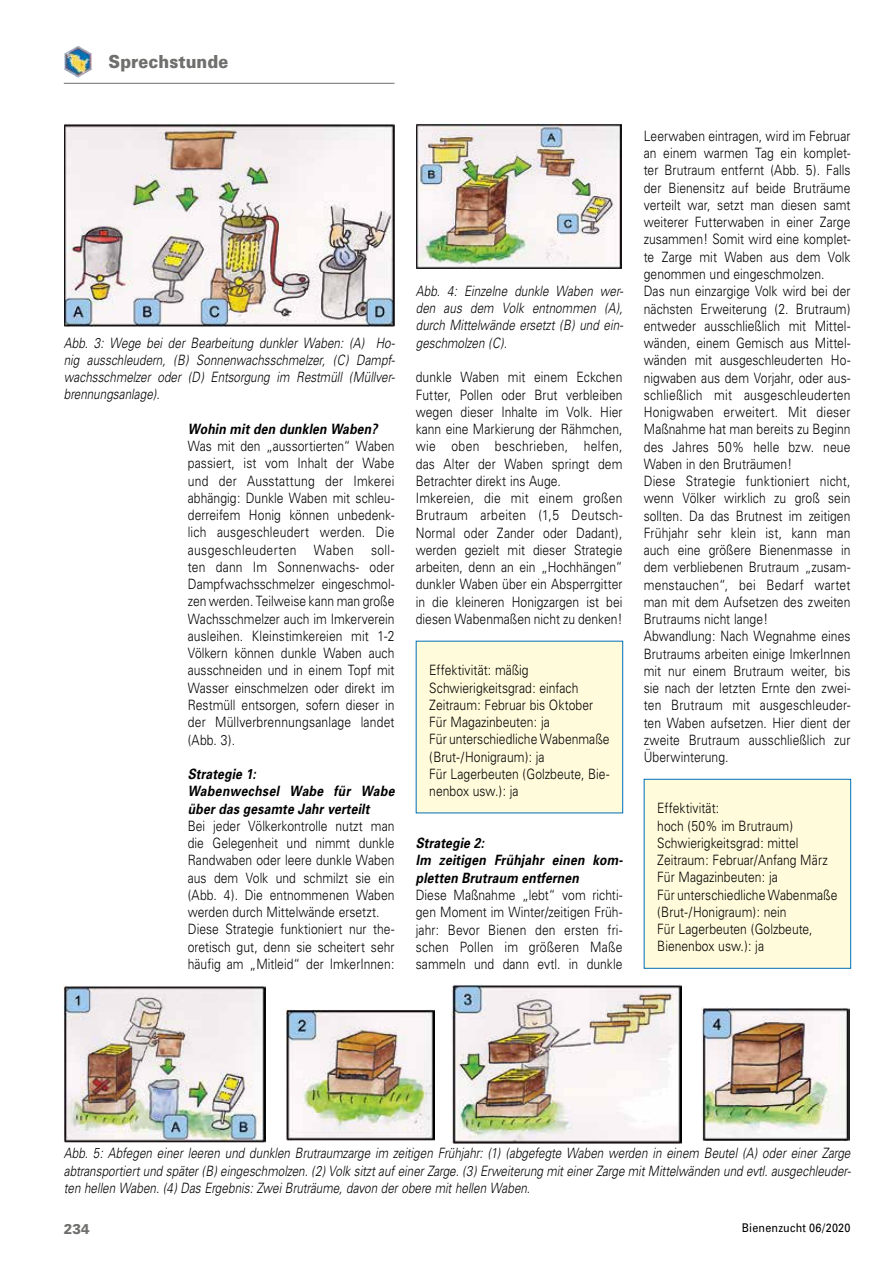
<style>
.page{position:relative;width:893px;height:1263px;background:#fff}
.page>*{position:absolute;margin:0;border:0;box-sizing:border-box;transform-origin:0 0}
.t1{font:900 18px "Univers";letter-spacing:.005em;color:#6f6f6e;scale:.9 1}
.t2{font:300 14.25px/17.2px "Univers";color:#000;scale:.85 1}
.t3{font:italic 300 14.25px/17.2px "Univers";color:#000;text-align:justify;scale:.82 1}
.t4{font:italic 700 14.25px/17.2px "Univers";letter-spacing:.015em;color:#000;scale:.85 1}
.t5{font:900 14.25px "Univers";color:#6f6f6e;scale:.9 1}
.t6{font:12px "Univers";letter-spacing:.02em;color:#000;scale:.9 1}
</style>
<div class="page">
<hr style="left:64px;top:83px;width:330px;height:1px;background:#6f6f6e">
<img style="left:64px;top:46px;width:28px;height:32px">
<img style="left:64px;top:123px;width:330px;height:204px">
<img style="left:416px;top:124px;width:206px;height:144px">
<img style="left:64px;top:985px;width:202px;height:157px">
<img style="left:286px;top:1009px;width:148px;height:132px">
<img style="left:702px;top:1007px;width:148px;height:134px">
<img style="left:452px;top:984px;width:229px;height:159px">
<div style="left:416px;top:641px;width:207px;height:172px;background:#fffbdb"></div>
<div style="left:644px;top:779px;width:207px;height:189px;background:#fffbdb"></div>
<div style="left:644px;top:779px;width:207px;height:190px;border:1px solid #006fb9"></div>
<p class="t1" style="left:109px;top:50px;width:135px">Sprechstunde</p>
<p class="t3" style="left:64px;top:334px;width:406px">Abb. 3: Wege bei der Bearbeitung dunkler Waben: (A) Ho&shy;nig ausschleudern, (B) Sonnenwachsschmelzer, (C) Dampf&shy;wachsschmelzer oder (D) Entsorgung im Restmüll (Müllver&shy;brennungsanlage).</p>
<p class="t4" style="left:188px;top:420px;width:225px">Wohin mit den dunklen Waben?</p>
<p class="t2" style="left:188px;top:437px;width:245px;text-align:justify">Was mit den „aussortierten“ Waben passiert, ist vom Inhalt der Wabe und der Ausstattung der Imkerei abhängig: Dunkle Waben mit schleu&shy;derreifem Honig können unbedenk&shy;lich ausgeschleudert werden. Die ausgeschleuderten Waben soll&shy;ten dann Im Sonnenwachs- oder Dampfwachsschmelzer eingeschmol&shy;zen werden. Teilweise kann man große Wachsschmelzer auch im Imkerverein ausleihen. Kleinstimkereien mit 1-2<br>Völkern können dunkle Waben auch ausschneiden und in einem Topf mit Wasser einschmelzen oder direkt im Restmüll entsorgen, sofern dieser in der Müllverbrennungsanlage landet (Abb. 3).</p>
<p class="t4" style="left:188px;top:765px;width:245px">Strategie 1:<br>Wabenwechsel Wabe für Wabe über das gesamte Jahr verteilt</p>
<p class="t2" style="left:188px;top:817px;width:245px">Bei jeder Völkerkontrolle nutzt man die Gelegenheit und nimmt dunkle Randwaben oder leere dunkle Waben aus dem Volk und schmilzt sie ein (Abb. 4). Die entnommenen Waben werden durch Mittelwände ersetzt.<br>Diese Strategie funktioniert nur the&shy;oretisch gut, denn sie scheitert sehr häufig am „Mitleid“ der ImkerInnen:</p>
<p class="t3" style="left:416px;top:282px;width:255px">Abb. 4: Einzelne dunkle Waben wer&shy;den aus dem Volk entnommen (A), durch Mittelwände ersetzt (B) und ein&shy;geschmolzen (C).</p>
<p class="t2" style="left:416px;top:369px;width:245px">dunkle Waben mit einem Eckchen Futter, Pollen oder Brut verbleiben wegen dieser Inhalte im Volk. Hier kann eine Markierung der Rähmchen, wie oben beschrieben, helfen, das Alter der Waben springt dem Betrachter direkt ins Auge.<br>Imkereien, die mit einem großen Brutraum arbeiten (1,5 Deutsch-Normal oder Zander oder Dadant), werden gezielt mit dieser Strategie arbeiten, denn an ein „Hochhängen“ dunkler Waben über ein Absperrgitter in die kleineren Honigzargen ist bei diesen Wabenmaßen nicht zu denken!</p>
<p class="t2" style="left:429px;top:662px;width:214px">Effektivität: mäßig<br>Schwierigkeitsgrad: einfach<br>Zeitraum: Februar bis Oktober<br>Für Magazinbeuten: ja<br>Für unterschiedliche Wabenmaße (Brut-/Honigraum): ja<br>Für Lagerbeuten (Golzbeute, Bie&shy;nenbox usw.): ja</p>
<p class="t4" style="left:416px;top:834px;width:245px">Strategie 2:<br>Im zeitigen Frühjahr einen kom&shy;pletten Brutraum entfernen</p>
<p class="t2" style="left:416px;top:886px;width:245px;text-align:justify">Diese Maßnahme „lebt“ vom richti&shy;gen Moment im Winter/zeitigen Früh&shy;jahr: Bevor Bienen den ersten fri&shy;schen Pollen im größeren Maße sammeln und dann evtl. in dunkle</p>
<p class="t2" style="left:644px;top:127px;width:245px">Leerwaben eintragen, wird im Februar an einem warmen Tag ein komplet&shy;ter Brutraum entfernt (Abb. 5). Falls der Bienensitz auf beide Bruträume verteilt war, setzt man diesen samt weiterer Futterwaben in einer Zarge zusammen! Somit wird eine komplet&shy;te Zarge mit Waben aus dem Volk genommen und eingeschmolzen.<br>Das nun einzargige Volk wird bei der nächsten Erweiterung (2. Brutraum) entweder ausschließlich mit Mittel&shy;wänden, einem Gemisch aus Mittel&shy;wänden mit ausgeschleuderten Ho&shy;nigwaben aus dem Vorjahr, oder aus&shy;schließlich mit ausgeschleuderten Honigwaben erweitert. Mit dieser Maßnahme hat man bereits zu Beginn des Jahres 50% helle bzw. neue Waben in den Bruträumen!<br>Diese Strategie funktioniert nicht, wenn Völker wirklich zu groß sein sollten. Da das Brutnest im zeitigen Frühjahr sehr klein ist, kann man auch eine größere Bienenmasse in dem verbliebenen Brutraum „zusam&shy;menstauchen“, bei Bedarf wartet man mit dem Aufsetzen des zweiten Brutraums nicht lange!<br>Abwandlung: Nach Wegnahme eines Brutraums arbeiten einige ImkerInnen mit nur einem Brutraum weiter, bis sie nach der letzten Ernte den zwei&shy;ten Brutraum mit ausgeschleuder&shy;ten Waben aufsetzen. Hier dient der zweite Brutraum ausschließlich zur Überwinterung.</p>
<p class="t2" style="left:657px;top:800px;width:214px">Effektivität:<br>hoch (50% im Brutraum)<br>Schwierigkeitsgrad: mittel<br>Zeitraum: Februar/Anfang März<br>Für Magazinbeuten: ja<br>Für unterschiedliche Wabenmaße (Brut-/Honigraum): nein<br>Für Lagerbeuten (Golzbeute,<br>Bienenbox usw.): ja</p>
<p class="t3" style="left:64px;top:1145px;width:962px">Abb. 5: Abfegen einer leeren und dunklen Brutraumzarge im zeitigen Frühjahr: (1) (abgefegte Waben werden in einem Beutel (A) oder einer Zarge abtransportiert und später (B) eingeschmolzen. (2) Volk sitzt auf einer Zarge. (3) Erweiterung mit einer Zarge mit Mittelwänden und evtl. ausgechleuder&shy;ten hellen Waben. (4) Das Ergebnis: Zwei Bruträume, davon der obere mit hellen Waben.</p>
<p class="t5" style="left:64px;top:1220px;width:30px">234</p>
<p class="t6" style="left:742px;top:1221px;width:122px">Bienenzucht 06/2020</p>
</div>
